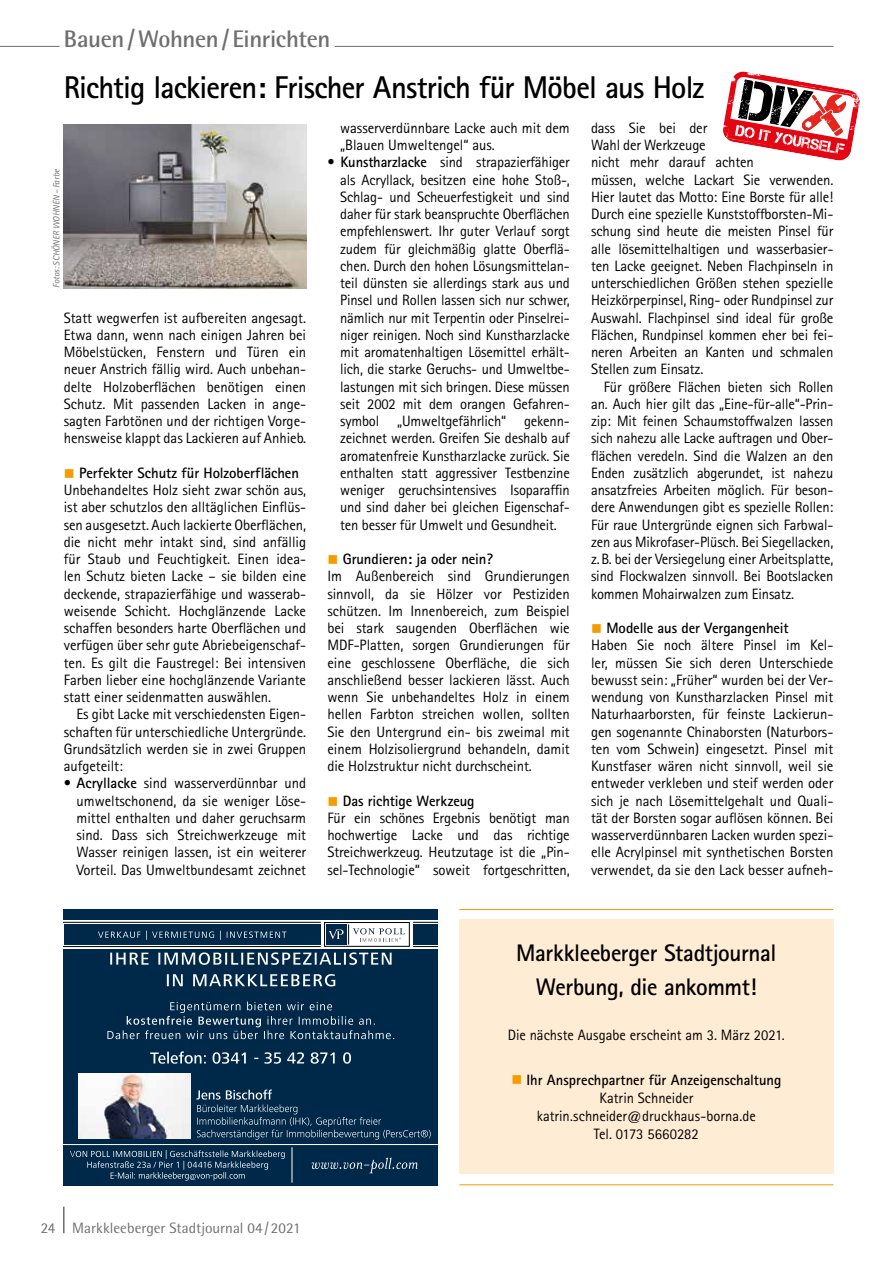
<style>
.page{position:relative;width:893px;height:1263px;background:#fff}
.page>*{position:absolute;margin:0;border:0;box-sizing:border-box;transform-origin:0 0}
.t1{font:700 31.5px "Rotis Sans Serif";letter-spacing:-.03em;color:#000}
.t2{font:700 24px/34.5px "Rotis Sans Serif";letter-spacing:-.02em;color:#000;text-align:center}
.t3{font:700 24px "Rotis Semi Sans";letter-spacing:-.015em;color:#706f6f}
.t4{font:15px/17.2px "Rotis Sans Serif";letter-spacing:-.005em;color:#000}
.t5{font:15px "Rotis Semi Sans";color:#706f6f}
.t6{font:italic 9px "Rotis Sans Serif";color:#706f6f}
.s1{color:#f59c00}
.s2{font-weight:700}
</style>
<div class="page">
<hr style="left:63px;top:1206px;width:2px;height:27px;background:#706f6f">
<hr style="left:0;top:46px;width:833px;height:1px;background:#706f6f">
<hr style="left:60px;top:46px;width:275px;height:1px;background:#fff">
<img style="left:64px;top:124px;width:242px;height:164px">
<svg style="left:723px;top:71px;width:137px;height:89px"></svg>
<div style="left:64px;top:909px;width:374px;height:276px;background:#002849"></div>
<svg style="left:107px;top:1001px;width:287px;height:38px"></svg>
<svg style="left:167px;top:974px;width:168px;height:12px"></svg>
<svg style="left:64px;top:920px;width:374px;height:28px"></svg>
<div style="left:64px;top:924px;width:257px;height:21px;background:#002849"></div>
<hr style="left:64px;top:922px;width:257px;height:1px;background:#000">
<hr style="left:64px;top:946px;width:257px;height:1px;background:#000">
<svg style="left:98px;top:922px;width:340px;height:43px"></svg>
<svg style="left:70px;top:1150px;width:215px;height:30px"></svg>
<hr style="left:64px;top:1144px;width:374px;height:1px;background:#fff">
<svg style="left:196px;top:1089px;width:235px;height:50px"></svg>
<hr style="left:291px;top:1147px;width:1px;height:35px;background:#fff">
<svg style="left:311px;top:1157px;width:107px;height:16px"></svg>
<svg style="left:150px;top:1051px;width:201px;height:13px"></svg>
<img style="left:79px;top:1073px;width:111px;height:65px">
<hr style="left:459px;top:909px;width:374px;height:1px;background:#f59c00">
<div style="left:459px;top:919px;width:374px;height:255px;background:#ffecd4"></div>
<hr style="left:459px;top:1184px;width:374px;height:1px;background:#f59c00">
<h2 class="t3" style="left:64px;top:24px;width:268px">Bauen/Wohnen/ Einrichten</h2>
<h1 class="t1" style="left:64px;top:68px;width:642px">Richtig lackieren: Frischer Anstrich für Möbel aus Holz</h1>
<p class="t6" style="left:51px;top:288px;width:121px;rotate:-90deg">Fotos: SCHÖNER WOHNEN– Farbe</p>
<p class="t4" style="left:64px;top:309px;width:244px;text-align:justify">Statt wegwerfen ist aufbereiten angesagt.<br>Etwa dann, wenn nach einigen Jahren bei Möbelstücken, Fenstern und Türen ein neuer Anstrich fällig wird. Auch unbehan&shy;delte Holzoberflächen benötigen einen Schutz. Mit passenden Lacken in ange&shy;sagten Farbtönen und der richtigen Vorge&shy;hensweise klappt das Lackieren auf Anhieb.</p>
<p class="t4" style="left:64px;top:464px;width:244px"><span class="s1">■</span> <span class="s2">Perfekter Schutz für Holzoberflächen </span>Unbehandeltes Holz sieht zwar schön aus, ist aber schutzlos den alltäglichen Einflüs&shy;sen ausgesetzt. Auch lackierte Oberflächen, die nicht mehr intakt sind, sind anfällig für Staub und Feuchtigkeit. Einen idea&shy;len Schutz bieten Lacke – sie bilden eine deckende, strapazierfähige und wasserab&shy;weisende Schicht. Hochglänzende Lacke schaffen besonders harte Oberflächen und verfügen über sehr gute Abriebeigenschaf&shy;ten. Es gilt die Faustregel: Bei intensiven Farben lieber eine hochglänzende Variante statt einer seidenmatten auswählen.  </p>
<p class="t4" style="left:64px;top:705px;width:244px;text-align:justify;text-indent:13px">Es gibt Lacke mit verschiedensten Eigen&shy;schaften für unterschiedliche Untergründe.<br>Grundsätzlich werden sie in zwei Gruppen aufgeteilt:</p>
<p class="t4" style="left:77px;top:774px;width:231px;text-align:justify;text-indent:-13px">• <span class="s2">Acryllacke</span> sind wasserverdünnbar und umweltschonend, da sie weniger Löse&shy;mittel enthalten und daher geruchsarm sind. Dass sich Streichwerkzeuge mit Wasser reinigen lassen, ist ein weiterer Vorteil. Das Umweltbundesamt zeichnet</p>
<p class="t4" style="left:340px;top:119px;width:231px">wasserverdünnbare Lacke auch mit dem „Blauen Umweltengel“ aus.</p>
<p class="t4" style="left:340px;top:153px;width:231px;text-align:justify;text-indent:-13px">• <span class="s2">Kunstharzlacke</span> sind strapazierfähiger als Acryllack, besitzen eine hohe Stoß-, Schlag- und Scheuerfestigkeit und sind daher für stark beanspruchte Oberflächen empfehlenswert. Ihr guter Verlauf sorgt zudem für gleichmäßig glatte Oberflä&shy;chen. Durch den hohen Lösungsmittelan&shy;teil dünsten sie allerdings stark aus und Pinsel und Rollen lassen sich nur schwer, nämlich nur mit Terpentin oder Pinselrei&shy;niger reinigen. Noch sind Kunstharzlacke mit aromatenhaltigen Lösemittel erhält&shy;lich, die starke Geruchs- und Umweltbe&shy;lastungen mit sich bringen. Diese müssen seit 2002 mit dem orangen Gefahren&shy;symbol „Umweltgefährlich“ gekenn&shy;zeichnet werden. Greifen Sie deshalb auf aromatenfreie Kunstharzlacke zurück. Sie enthalten statt aggressiver Testbenzine weniger geruchsintensives Isoparaffin und sind daher bei gleichen Eigenschaf&shy;ten besser für Umwelt und Gesundheit.</p>
<p class="t4" style="left:327px;top:550px;width:244px"><span class="s1">■</span> <span class="s2">Grundieren: ja oder nein?<br></span>Im Außenbereich sind Grundierungen sinnvoll, da sie Hölzer vor Pestiziden schützen. Im Innenbereich, zum Beispiel bei stark saugenden Oberflächen wie MDF-Platten, sorgen Grundierungen für eine geschlossene Oberfläche, die sich anschließend besser lackieren lässt. Auch wenn Sie unbehandeltes Holz in einem hellen Farbton streichen wollen, sollten Sie den Untergrund ein- bis zweimal mit einem Holzisoliergrund behandeln, damit die Holzstruktur nicht durchscheint.</p>
<p class="t4" style="left:327px;top:792px;width:244px"><span class="s1">■</span> <span class="s2">Das richtige Werkzeug<br></span>Für ein schönes Ergebnis benötigt man hochwertige Lacke und das richtige Streichwerkzeug. Heutzutage ist die „Pin&shy;sel-Technologie“ soweit fortgeschritten,</p>
<p class="t4" style="left:591px;top:119px;width:244px">dass Sie bei der<br>Wahl der Werkzeuge<br>nicht mehr darauf achten<br>müssen, welche Lackart Sie verwenden.<br>Hier lautet das Motto: Eine Borste für alle!<br>Durch eine spezielle Kunststoffborsten-Mi&shy;schung sind heute die meisten Pinsel für alle lösemittelhaltigen und wasserbasier&shy;ten Lacke geeignet. Neben Flachpinseln in unterschiedlichen Größen stehen spezielle Heizkörperpinsel, Ring- oder Rundpinsel zur Auswahl. Flachpinsel sind ideal für große Flächen, Rundpinsel kommen eher bei fei&shy;neren Arbeiten an Kanten und schmalen Stellen zum Einsatz.</p>
<p class="t4" style="left:591px;top:378px;width:244px;text-align:justify;text-indent:13px">Für größere Flächen bieten sich Rollen an. Auch hier gilt das „Eine-für-alle“-Prin&shy;zip: Mit feinen Schaumstoffwalzen lassen sich nahezu alle Lacke auftragen und Ober&shy;flächen veredeln. Sind die Walzen an den Enden zusätzlich abgerundet, ist nahezu ansatzfreies Arbeiten möglich. Für beson&shy;dere Anwendungen gibt es spezielle Rollen:<br>Für raue Untergründe eignen sich Farbwal&shy;zen aus Mikrofaser-Plüsch. Bei Siegellacken, z.B. bei der Versiegelung einer Arbeitsplatte, sind Flockwalzen sinnvoll. Bei Bootslacken kommen Mohairwalzen zum Einsatz.</p>
<p class="t4" style="left:591px;top:619px;width:244px"><span class="s1">■</span> <span class="s2">Modelle aus der Vergangenheit<br></span>Haben Sie noch ältere Pinsel im Kel&shy;ler, müssen Sie sich deren Unterschiede bewusst sein: „Früher“ wurden bei der Ver&shy;wendung von Kunstharzlacken Pinsel mit Naturhaarborsten, für feinste Lackierun&shy;gen sogenannte Chinaborsten (Naturbors&shy;ten vom Schwein) eingesetzt. Pinsel mit Kunstfaser wären nicht sinnvoll, weil sie entweder verkleben und steif werden oder sich je nach Lösemittelgehalt und Quali&shy;tät der Borsten sogar auflösen können. Bei wasserverdünnbaren Lacken wurden spezi&shy;elle Acrylpinsel mit synthetischen Borsten verwendet, da sie den Lack besser aufneh-</p>
<h2 class="t2" style="left:516px;top:935px;width:262px">Markkleeberger Stadtjournal<br>Werbung, die ankommt!</h2>
<p class="t4" style="left:508px;top:1026px;width:279px">Die nächste Ausgabe erscheint am 3. März 2021.</p>
<p class="t4" style="left:511px;top:1071px;width:271px;line-height:18px;text-align:center"><span class="s1">■</span> <span class="s2">Ihr Ansprechpartner für Anzeigenschaltung<br></span>Katrin Schneider katrin.schneider@druckhaus-borna.de<br>Tel. 0173 5660282</p>
<p class="t5" style="left:41px;top:1219px;width:261px">24 Markkleeberger Stadtjournal 04/2021</p>
</div>
